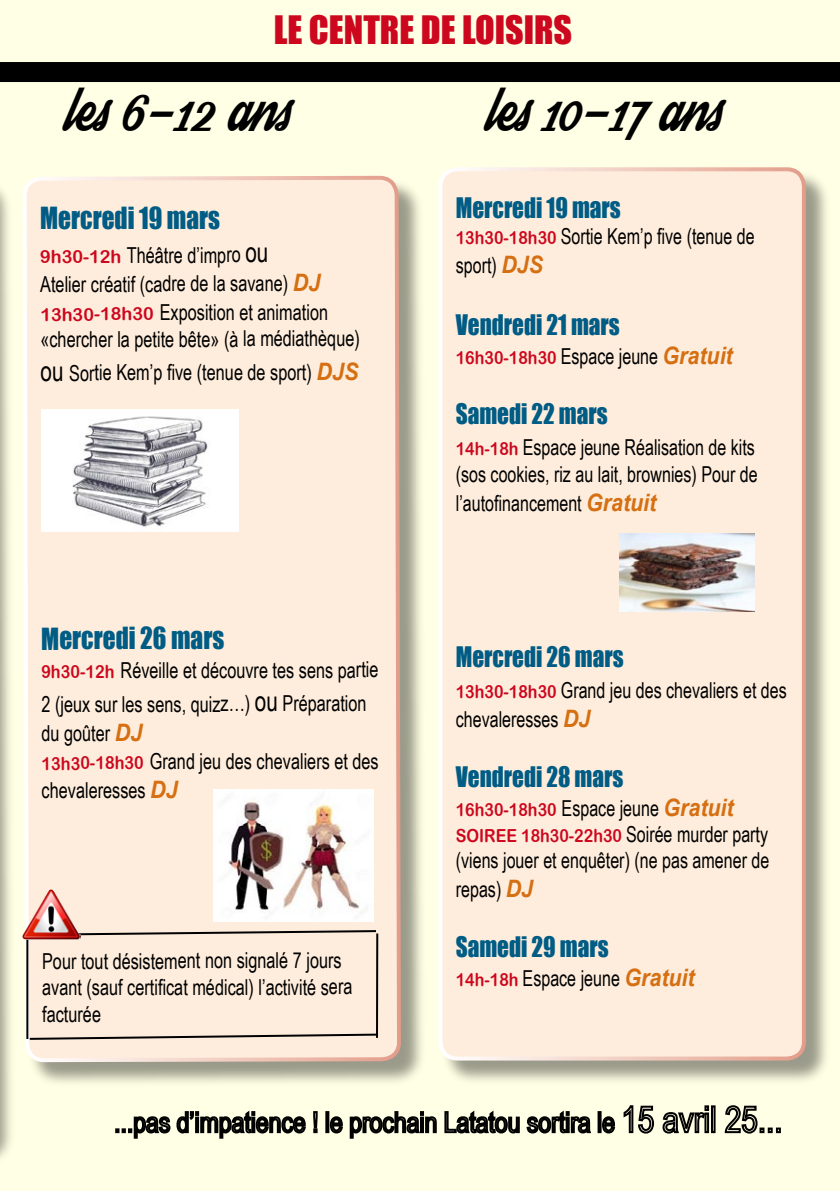
<style>
.page{position:relative;width:840px;height:1191px;background:#fff}
.page>*{position:absolute;margin:0;border:0;box-sizing:border-box;transform-origin:0 0}
.t1{font:44px "Streetwear";color:#000;scale:.8 1}
.t2{font:36px "Impact";color:#cc071e}
.t3{font:28px "Impact";letter-spacing:-.005em;color:#005c85;scale:.9 1}
.t4{font:26px "Impact";color:#005c85;scale:.89 1}
.t5{font:22px/28.8px "Arial Narrow";color:#000;scale:.9 1}
.t6{font:22px/28.8px "Arial Narrow";color:#000;scale:.89 1}
.t7{font:18px/26.4px "Arial Rounded MT Bold";color:#cc071e;scale:.89 1}
.s1{font-family:"Arial Rounded MT Bold";font-size:18px;color:#cc071e}
.s2{font-size:28px}
.s3{font-family:"Arial";font-weight:700;font-style:italic;font-size:24px;color:#d56f12}
.s4{font-family:"Arial Narrow";font-size:22px;color:#000}
</style>
<div class="page">
<div style="left:0;top:0;width:839px;height:1191px;background:#ffffe5"></div>
<div style="left:440px;top:168px;width:392px;height:919px;background:#000;opacity:.4"></div>
<div style="left:440px;top:169px;width:363px;height:889px;background:#feeddc;border-radius:17px"></div>
<div style="left:438px;top:167px;width:367px;height:893px;border:4px solid #fff;border-radius:17px"></div>
<div style="left:0;top:176px;width:17px;height:994px;background:#000;opacity:.4"></div>
<div style="left:0;top:62px;width:839px;height:20px;background:#000"></div>
<div style="left:25px;top:176px;width:403px;height:911px;background:#000;opacity:.4"></div>
<svg style="left:23px;top:175px;width:380px;height:959px;background:#fbebd9"></svg>
<img style="left:213px;top:789px;width:160px;height:132px">
<img style="left:42px;top:409px;width:196px;height:122px">
<img style="left:619px;top:533px;width:135px;height:79px">
<svg style="left:115px;top:1108px;width:203px;height:31px"></svg>
<div style="left:325px;top:1111px;width:4px;height:22px;border:2px solid #000"></div>
<svg style="left:328px;top:1110px;width:109px;height:29px"></svg>
<svg style="left:444px;top:1110px;width:147px;height:24px"></svg>
<div style="left:597px;top:1111px;width:4px;height:22px;border:2px solid #000"></div>
<svg style="left:600px;top:1115px;width:16px;height:19px"></svg>
<svg style="left:623px;top:1105px;width:31px;height:29px"></svg>
<svg style="left:662px;top:1105px;width:46px;height:29px"></svg>
<div style="left:704px;top:1112px;width:4px;height:21px;border:2px solid #000"></div>
<div style="left:710px;top:1105px;width:5px;height:28px;border:2px solid #000"></div>
<svg style="left:724px;top:1105px;width:56px;height:29px"></svg>
<hr style="left:26px;top:931px;width:2px;height:108px;background:#000">
<svg style="left:28px;top:1032px;width:351px;height:9px;background:#c5b8ab"></svg>
<svg style="left:81px;top:929px;width:297px;height:7px;background:#b5a99d"></svg>
<hr style="left:376px;top:933px;width:2px;height:104px;background:#000">
<img style="left:22px;top:889px;width:59px;height:50px">
<h2 class="t2" style="left:274px;top:2px;width:300px">LE CENTRE DE LOISIRS</h2>
<h1 class="t1" style="left:62px;top:90px;width:288px">les 6-12 ans</h1>
<p class="t3" style="left:40px;top:196px;width:201px">Mercredi 19 mars</p>
<p class="t5" style="left:40px;top:240px;width:321px"><span class="s1">9h30-12h</span> Théâtre d’impro <span class="s2">ou<br></span>Atelier créatif (cadre de la savane) <span class="s3">DJ<br></span><span class="s1">13h30-18h30</span> Exposition et animation</p>
<p class="t5" style="left:40px;top:321px;width:356px;line-height:33.6px">«chercher la petite bête» (à la médiathèque) <span class="s2">ou</span> Sortie Kem’p five (tenue de sport) <span class="s3">DJS</span></p>
<p class="t3" style="left:41px;top:616px;width:205px">Mercredi 26 mars</p>
<p class="t5" style="left:41px;top:652px;width:376px;line-height:33.8px"><span class="s1">9h30-12h</span> Réveille et découvre tes sens partie<br>2 (jeux sur les sens, quizz…) <span class="s2">ou</span> Préparation</p>
<p class="t5" style="left:41px;top:717px;width:376px">du goûter <span class="s3">DJ<br></span><span class="s1">13h30-18h30</span> Grand jeu des chevaliers et des chevaleresses <span class="s3">DJ</span></p>
<p class="t5" style="left:42px;top:946px;width:346px;line-height:26.6px">Pour tout désistement non signalé 7 jours avant (sauf certificat médical) l’activité sera facturée</p>
<h1 class="t1" style="left:483px;top:90px;width:300px">les 10-17 ans</h1>
<p class="t4" style="left:455px;top:187px;width:187px">Mercredi 19 mars</p>
<p class="t6" style="left:455px;top:221px;width:337px"><span class="s1">13h30-18h30</span> Sortie Kem’p five (tenue de sport) <span class="s3">DJS</span></p>
<p class="t4" style="left:455px;top:305px;width:186px">Vendredi 21 mars</p>
<p class="t7" style="left:455px;top:344px;width:312px">16h30-18h30 <span class="s4">Espace jeune</span> <span class="s3">Gratuit</span></p>
<p class="t4" style="left:455px;top:394px;width:172px">Samedi 22 mars</p>
<p class="t6" style="left:455px;top:434px;width:340px;line-height:26.4px"><span class="s1">14h-18h</span> Espace jeune Réalisation de kits (sos cookies, riz au lait, brownies) Pour de</p>
<p class="t6" style="left:455px;top:488px;width:227px">l’autofinancement <span class="s3">Gratuit</span></p>
<p class="t4" style="left:455px;top:636px;width:190px">Mercredi 26 mars</p>
<p class="t6" style="left:455px;top:675px;width:373px"><span class="s1">13h30-18h30</span> Grand jeu des chevaliers et des chevaleresses <span class="s3">DJ</span></p>
<p class="t4" style="left:455px;top:756px;width:190px">Vendredi 28 mars</p>
<p class="t7" style="left:455px;top:795px;width:352px">16h30-18h30 <span class="s4">Espace jeune</span> <span class="s3">Gratuit<br></span>SOIREE 18h30-22h30 <span class="s4">Soirée murder party</span></p>
<p class="t6" style="left:455px;top:845px;width:353px">(viens jouer et enquêter) (ne pas amener de repas) <span class="s3">DJ</span></p>
<p class="t4" style="left:455px;top:927px;width:173px">Samedi 29 mars</p>
<p class="t6" style="left:455px;top:963px;width:270px"><span class="s1">14h-18h</span> Espace jeune <span class="s3">Gratuit</span></p>
</div>
